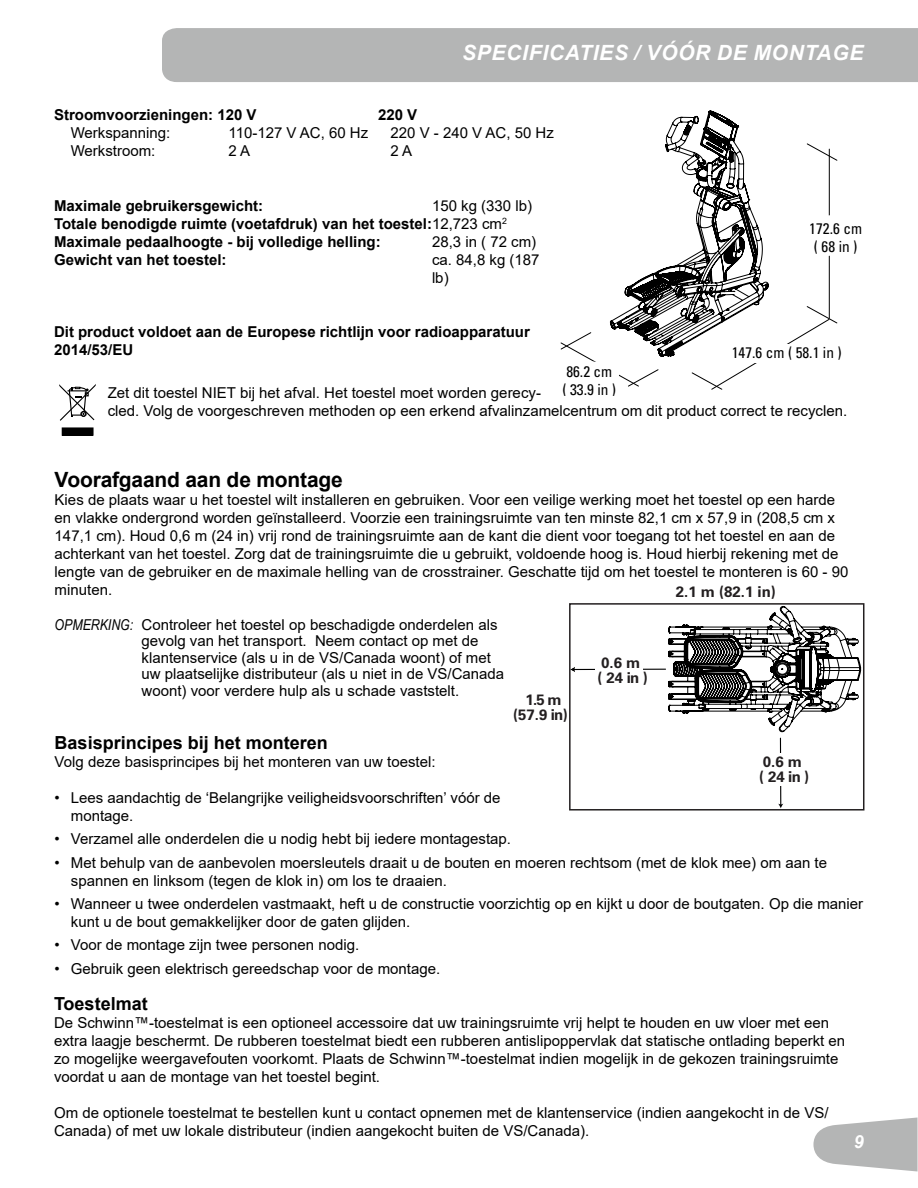
<style>
.page{position:relative;width:918px;height:1188px;background:#fff}
.page>*{position:absolute;margin:0;border:0;box-sizing:border-box;transform-origin:0 0}
.t1{font:italic 700 21px "Arial";letter-spacing:.035em;color:#fff}
.H2{font:700 21px "Arial";letter-spacing:-.01em;color:#000}
.t2{font:700 18px "Arial";color:#000}
.t3{font:italic 700 18px "Arial";color:#fff}
.t4{font:condensed 15.3px/18.5px "Univers";color:#000;text-align:center}
.t5{font:15px/18px "Arial";color:#000}
.t6{font:700 15px/18px "Arial";color:#000}
.t7{font:700 15px/15px "Univers";color:#231f20}
.s1{font-weight:400}
.s2{font-family:"Arial Narrow";font-style:italic}
</style>
<div class="page">
<div style="left:162px;top:28px;width:756px;height:54px;background:#b4b5b5"></div>
<svg style="left:813px;top:1118px;width:105px;height:54px"></svg>
<div style="left:62px;top:428px;width:31px;height:7px;background:#000"></div>
<svg style="left:59px;top:384px;width:37px;height:37px"></svg>
<svg style="left:560px;top:111px;width:278px;height:279px"></svg>
<hr style="left:574px;top:669px;width:92px;height:1px;background:#000">
<svg style="left:572px;top:667px;width:3px;height:5px"></svg>
<div style="left:569px;top:603px;width:295px;height:208px;border:2px solid #231f20"></div>
<hr style="left:780px;top:738px;width:1px;height:67px;background:#000">
<svg style="left:778px;top:804px;width:5px;height:4px"></svg>
<div style="left:775px;top:753px;width:15px;height:33px;background:#fff"></div>
<div style="left:595px;top:659px;width:48px;height:23px;background:#fff"></div>
<svg style="left:668px;top:606px;width:193px;height:126px"></svg>
<h1 class="t1" style="left:462px;top:38px;width:403px">SPECIFICATIES / VÓÓR DE MONTAGE</h1>
<h2 class="t6" style="left:54px;top:106px;width:204px">Stroomvoorzieningen: 120 V</h2>
<h2 class="t6" style="left:378px;top:106px;width:41px">220 V</h2>
<h2 class="t5" style="left:71px;top:124px;width:101px">Werkspanning:</h2>
<h2 class="t5" style="left:229px;top:124px;width:141px">110-127 V AC, 60 Hz</h2>
<h2 class="t5" style="left:391px;top:124px;width:165px">220 V - 240 V AC, 50 Hz</h2>
<h2 class="t5" style="left:71px;top:142px;width:86px">Werkstroom:</h2>
<h2 class="t5" style="left:229px;top:142px;width:23px">2 A</h2>
<h2 class="t5" style="left:391px;top:142px;width:23px">2 A</h2>
<h2 class="t6" style="left:54px;top:197px;width:211px">Maximale gebruikersgewicht:</h2>
<h2 class="t5" style="left:432px;top:197px;width:102px">150 kg (330 lb)</h2>
<h2 class="t6" style="left:54px;top:215px;width:455px">Totale benodigde ruimte (voetafdruk) van het toestel:<span class="s1">12,723 cm</span><sup>2</sup></h2>
<h2 class="t6" style="left:54px;top:233px;width:328px">Maximale pedaalhoogte - bij volledige helling:</h2>
<h2 class="t5" style="left:432px;top:233px;width:106px">28,3 in ( 72 cm)</h2>
<h2 class="t6" style="left:54px;top:251px;width:174px">Gewicht van het toestel:</h2>
<h2 class="t5" style="left:432px;top:251px;width:109px">ca. 84,8 kg (187 lb)</h2>
<p class="t4" style="left:809px;top:219px;width:54px">172.6 cm ( 68 in )</p>
<h2 class="t6" style="left:54px;top:323px;width:477px">Dit product voldoet aan de Europese richtlijn voor radioapparatuur<br>2014/53/EU</h2>
<h2 class="t5" style="left:108px;top:384px;width:741px">Zet dit toestel NIET bij het afval. Het toestel moet worden gerecy-<br>cled. Volg de voorgeschreven methoden op een erkend afvalinzamelcentrum om dit product correct te recyclen.</h2>
<p class="t4" style="left:732px;top:343px;width:111px">147.6 cm ( 58.1 in )</p>
<p class="t4" style="left:563px;top:362px;width:55px;text-align:left">86.2 cm ( 33.9 in )</p>
<h3 class="H2" style="left:55px;top:465px;width:290px">Voorafgaand aan de montage</h3>
<h2 class="t5" style="left:55px;top:491px;width:795px">Kies de plaats waar u het toestel wilt installeren en gebruiken. Voor een veilige werking moet het toestel op een harde en vlakke ondergrond worden geïnstalleerd. Voorzie een trainingsruimte van ten minste 82,1 cm x 57,9 in (208,5 cm x 147,1 cm). Houd 0,6 m (24 in) vrij rond de trainingsruimte aan de kant die dient voor toegang tot het toestel en aan de achterkant van het toestel. Zorg dat de trainingsruimte die u gebruikt, voldoende hoog is. Houd hierbij rekening met de lengte van de gebruiker en de maximale helling van de crosstrainer. Geschatte tijd om het toestel te monteren is 60 - 90 minuten.</h2>
<h2 class="t5" style="left:142px;top:616px;width:364px;line-height:16.5px;text-indent:-87px"><span class="s2">OPMERKING:</span> Controleer het toestel op beschadigde onderdelen als gevolg van het transport. Neem contact op met de klantenservice (als u in de VS/Canada woont) of met uw plaatselijke distributeur (als u niet in de VS/Canada woont) voor verdere hulp als u schade vaststelt.</h2>
<h3 class="t2" style="left:55px;top:730px;width:275px">Basisprincipes bij het monteren</h3>
<h2 class="t5" style="left:55px;top:752px;width:383px">Volg deze basisprincipes bij het monteren van uw toestel:</h2>
<p class="t5" style="left:71px;top:788px;width:431px;text-indent:-16px">• Lees aandachtig de ‘Belangrijke veiligheidsvoorschriften’ vóór de montage.</p>
<p class="t5" style="left:55px;top:830px;width:458px">• Verzamel alle onderdelen die u nodig hebt bij iedere montagestap.</p>
<p class="t5" style="left:71px;top:853px;width:758px;text-indent:-16px">• Met behulp van de aanbevolen moersleutels draait u de bouten en moeren rechtsom (met de klok mee) om aan te spannen en linksom (tegen de klok in) om los te draaien.</p>
<p class="t5" style="left:71px;top:895px;width:794px;text-indent:-16px">• Wanneer u twee onderdelen vastmaakt, heft u de constructie voorzichtig op en kijkt u door de boutgaten. Op die manier kunt u de bout gemakkelijker door de gaten glijden.</p>
<p class="t5" style="left:55px;top:936px;width:306px">• Voor de montage zijn twee personen nodig.</p>
<p class="t5" style="left:55px;top:959px;width:387px">• Gebruik geen elektrisch gereedschap voor de montage.</p>
<p class="t7" style="left:676px;top:584px;width:102px">2.1 m (82.1 in)</p>
<p class="t7" style="left:597px;top:655px;width:52px">0.6 m<br>( 24 in )</p>
<p class="t7" style="left:513px;top:693px;width:56px;text-align:center">1.5 m (57.9 in)</p>
<p class="t7" style="left:759px;top:755px;width:52px">0.6 m<br>( 24 in )</p>
<h3 class="t2" style="left:54px;top:991px;width:95px">Toestelmat</h3>
<h2 class="t5" style="left:54px;top:1013px;width:793px">De Schwinn™-toestelmat is een optioneel accessoire dat uw trainingsruimte vrij helpt te houden en uw vloer met een extra laagje beschermt. De rubberen toestelmat biedt een rubberen antislipoppervlak dat statische ontlading beperkt en zo mogelijke weergavefouten voorkomt. Plaats de Schwinn™-toestelmat indien mogelijk in de gekozen trainingsruimte voordat u aan de montage van het toestel begint.</h2>
<h2 class="t5" style="left:54px;top:1103px;width:776px">Om de optionele toestelmat te bestellen kunt u contact opnemen met de klantenservice (indien aangekocht in de VS/<br>Canada) of met uw lokale distributeur (indien aangekocht buiten de VS/Canada).</h2>
<p class="t3" style="left:854px;top:1130px;width:12px">9</p>
</div>
